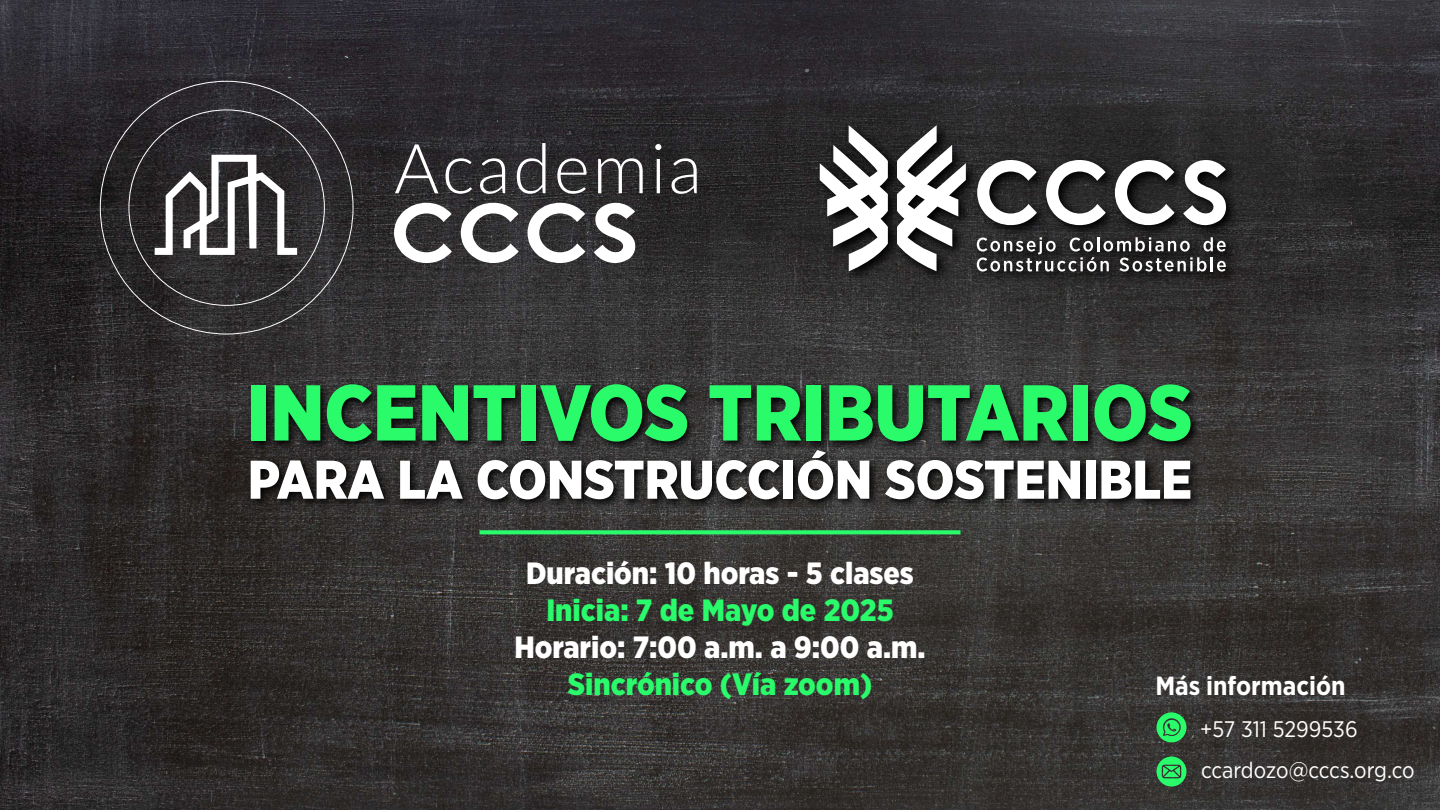
<style>
.page{position:relative;width:1440px;height:810px;background:#fff}
.page>*{position:absolute;margin:0;border:0;box-sizing:border-box;transform-origin:0 0}
.t1{font:900 79.05px "Gotham Narrow";color:#29fb6b}
.t2{font:900 54.38px "Gotham Narrow";color:#fff}
.t3{font:900 30.75px "Gotham Narrow";color:#fff}
.t4{font:900 30.75px "Gotham Narrow";color:#29fb6b}
.t5{font:700 26.25px "Gotham Narrow";color:#fff}
.t6{font:22.5px "Gotham Narrow";letter-spacing:-.005em;color:#fff}
</style>
<div class="page">
<img style="left:0;top:0;width:1440px;height:810px">
<svg style="left:395px;top:144px;width:43px;height:49px;background:#525053"></svg>
<svg style="left:446px;top:158px;width:26px;height:36px"></svg>
<svg style="left:480px;top:158px;width:25px;height:36px"></svg>
<svg style="left:517px;top:143px;width:29px;height:51px"></svg>
<svg style="left:557px;top:158px;width:30px;height:36px"></svg>
<svg style="left:598px;top:158px;width:45px;height:35px"></svg>
<svg style="left:655px;top:144px;width:6px;height:49px"></svg>
<svg style="left:672px;top:158px;width:25px;height:36px"></svg>
<svg style="left:594px;top:203px;width:41px;height:60px"></svg>
<svg style="left:394px;top:203px;width:58px;height:60px"></svg>
<svg style="left:461px;top:203px;width:58px;height:60px"></svg>
<svg style="left:528px;top:203px;width:57px;height:60px"></svg>
<svg style="left:155px;top:155px;width:142px;height:100px"></svg>
<svg style="left:480px;top:530px;width:480px;height:4px;background:#2aee67"></svg>
<img style="left:811px;top:116px;width:433px;height:174px">
<svg style="left:897px;top:125px;width:69px;height:146px"></svg>
<svg style="left:820px;top:125px;width:68px;height:146px"></svg>
<svg style="left:1183px;top:160px;width:43px;height:65px"></svg>
<svg style="left:977px;top:160px;width:60px;height:65px"></svg>
<svg style="left:1046px;top:160px;width:60px;height:65px"></svg>
<svg style="left:1115px;top:160px;width:60px;height:65px"></svg>
<svg style="left:977px;top:237px;width:249px;height:35px;background:#575656"></svg>
<svg style="left:1156px;top:712px;width:31px;height:30px"></svg>
<svg style="left:1156px;top:756px;width:31px;height:31px"></svg>
<img style="left:240px;top:366px;width:967px;height:77px">
<img style="left:240px;top:443px;width:967px;height:87px">
<h1 class="t1" style="left:247px;top:361px;width:947px">INCENTIVOS TRIBUTARIOS</h1>
<h2 class="t2" style="left:248px;top:444px;width:946px">PARA LA CONSTRUCCIÓN SOSTENIBLE</h2>
<p class="t3" style="left:526px;top:553px;width:389px">Duración: 10 horas - 5 clases</p>
<p class="t4" style="left:546px;top:590px;width:349px">Inicia: 7 de Mayo de 2025</p>
<p class="t3" style="left:514px;top:627px;width:413px">Horario: 7:00 a.m. a 9:00 a.m.</p>
<p class="t4" style="left:568px;top:664px;width:306px">Sincrónico (Vía zoom)</p>
<p class="t5" style="left:1155px;top:669px;width:192px">Más información</p>
<p class="t6" style="left:1200px;top:715px;width:159px">+57 311 5299536</p>
<p class="t6" style="left:1201px;top:756px;width:215px">ccardozo@cccs.org.co</p>
</div>
